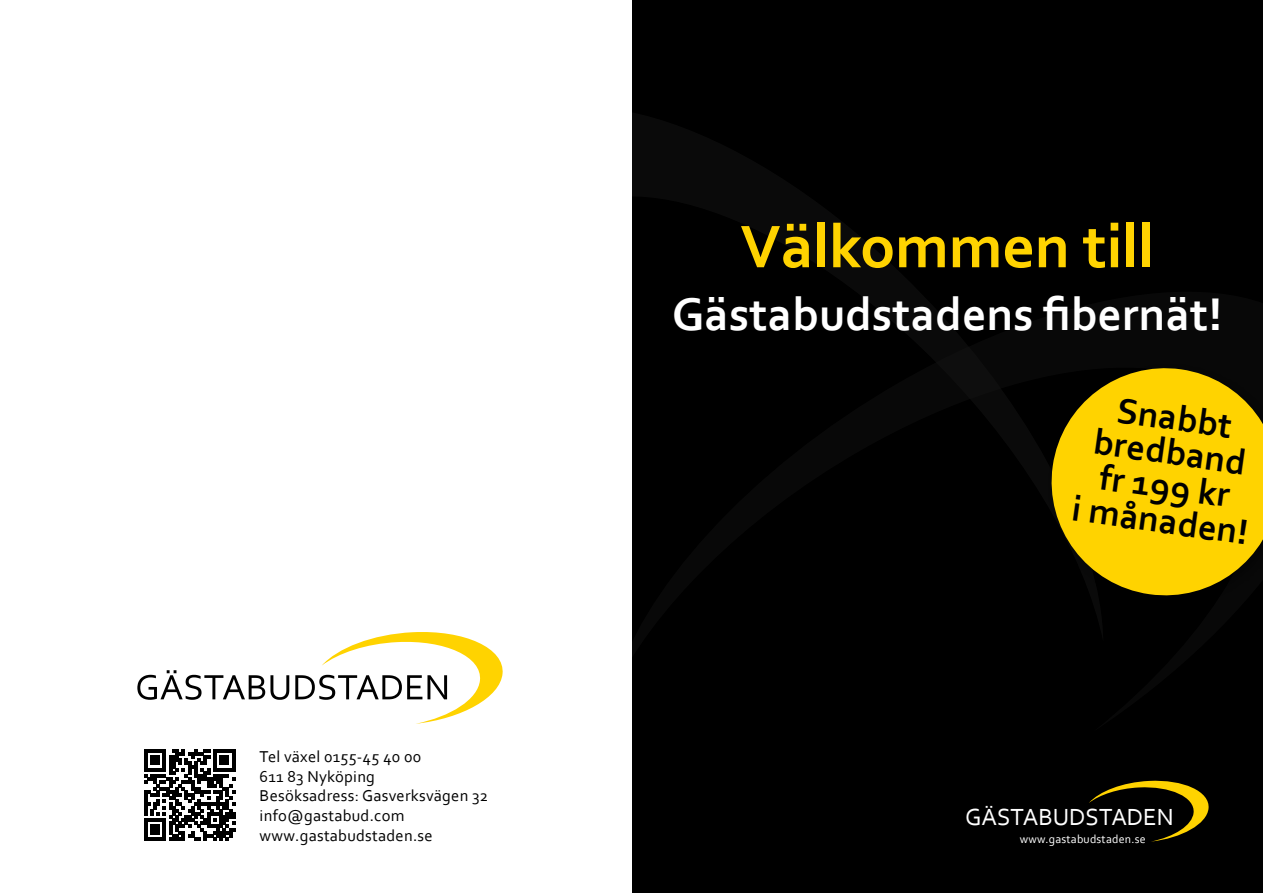
<style>
.page{position:relative;width:1263px;height:893px;background:#fff}
.page>*{position:absolute;margin:0;border:0;box-sizing:border-box;transform-origin:0 0}
.t1{font:700 63px "Corbel";color:#ffd300}
.t2{font:700 48px "Corbel";color:#fff}
.t3{font:700 36.9px/34.5px "Corbel";color:#000;text-align:center}
.t4{font:24.45px "Corbel";color:#fff}
.t5{font:16.5px/19.8px "Corbel";letter-spacing:.015em;color:#000}
.t6{font:12px "Corbel";letter-spacing:.015em;color:#fff}
</style>
<div class="page">
<div style="left:631px;top:0;width:632px;height:893px;background:#000"></div>
<svg style="left:1089px;top:780px;width:120px;height:62px"></svg>
<svg style="left:631px;top:60px;width:370px;height:582px"></svg>
<svg style="left:1051px;top:368px;width:212px;height:228px;fill:#ffd300"></svg>
<svg style="left:235px;top:749px;width:1px;height:83px"></svg>
<svg style="left:144px;top:749px;width:91px;height:92px"></svg>
<svg style="left:137px;top:670px;width:152px;height:30px"></svg>
<svg style="left:295px;top:632px;width:208px;height:92px"></svg>
<p class="t5" style="left:260px;top:746px;width:230px">Tel växel 0155-45 40 00<br>611 83 Nyköping<br>Besöksadress: Gasverksvägen 32 info@gastabud.com www.gastabudstaden.se</p>
<h1 class="t1" style="left:740px;top:207px;width:415px">Välkommen till</h1>
<h2 class="t2" style="left:672px;top:284px;width:552px">Gästabudstadens fibernät!</h2>
<h3 class="t3" style="left:1089px;top:387px;width:179px;rotate:8deg">Snabbt bredband fr 199 kr<br>i månaden!</h3>
<h3 class="t4" style="left:965px;top:802px;width:210px">GÄSTABUDSTADEN</h3>
<p class="t6" style="left:1020px;top:832px;width:127px">www.gastabudstaden.se</p>
</div>
